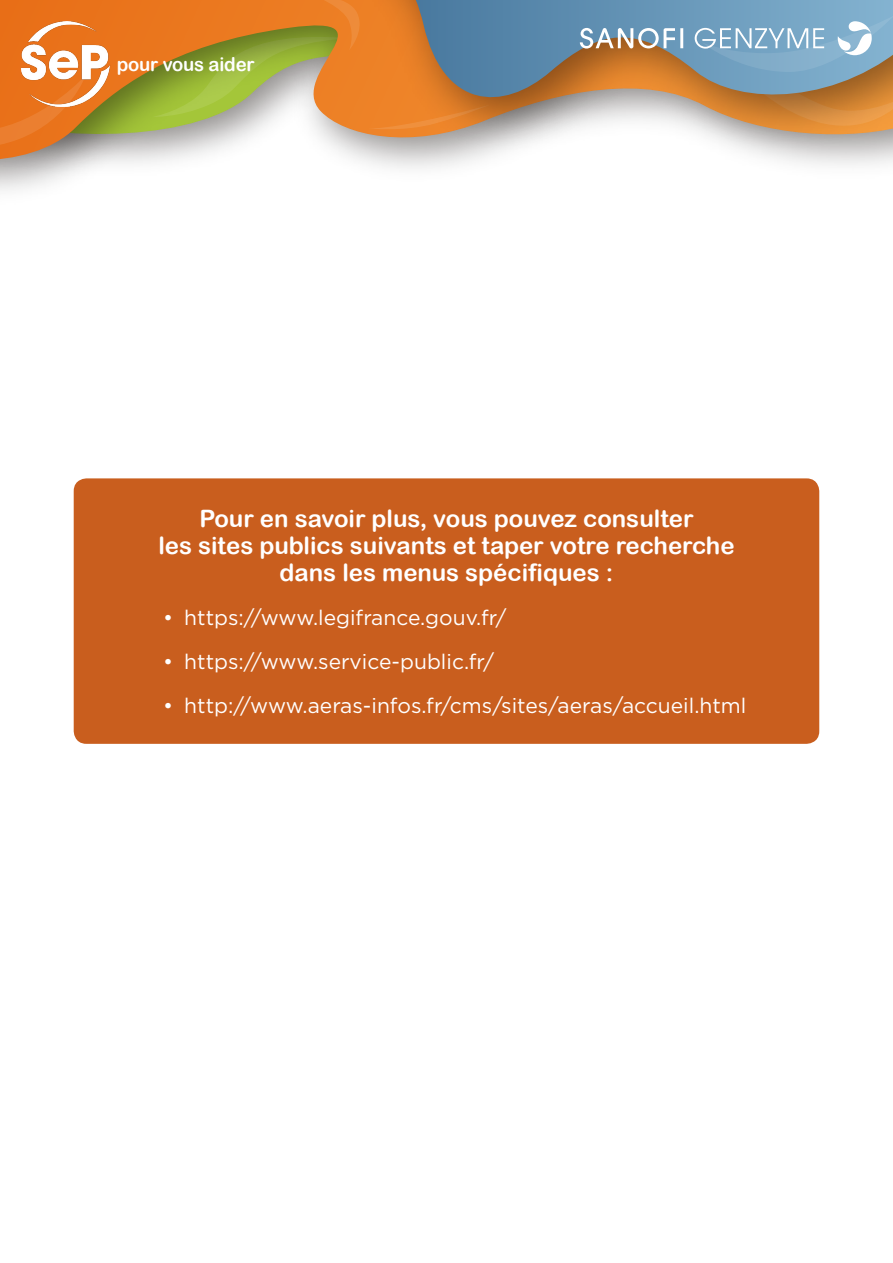
<style>
.page{position:relative;width:893px;height:1263px;background:#fff}
.page>*{position:absolute;margin:0;border:0;box-sizing:border-box;transform-origin:0 0}
.t1{font:24px/27px "Arial Rounded MT Bold";color:#fff;text-align:center}
.t2{font:21px "Gotham";color:#fff}
.t3{font:19.2px "Arial Rounded MT Bold";letter-spacing:-.01em;color:#fff}
</style>
<div class="page">
<svg style="left:0;top:0;width:288px;height:160px;background:#d0a56e"></svg>
<svg style="left:0;top:75px;width:86px;height:72px;background:#dd7729"></svg>
<svg style="left:153px;top:0;width:148px;height:117px;background:#b99d41"></svg>
<img style="left:301px;top:0;width:592px;height:166px">
<svg style="left:405px;top:0;width:488px;height:113px;background:#8b8882"></svg>
<svg style="left:580px;top:28px;width:103px;height:21px"></svg>
<svg style="left:695px;top:15px;width:198px;height:111px;background:#9e9e95"></svg>
<img style="left:21px;top:21px;width:90px;height:85px">
<div style="left:74px;top:478px;width:745px;height:266px;background:#c95e1e;border-radius:13px"></div>
<p class="t3" style="left:117px;top:53px;width:139px">pour vous aider</p>
<p class="t1" style="left:158px;top:504px;width:578px">Pour en savoir plus, vous pouvez consulter<br>les sites publics suivants et taper votre recherche dans les menus spécifiques :</p>
<p class="t2" style="left:163px;top:604px;width:345px">• https://www.legifrance.gouv.fr/</p>
<p class="t2" style="left:163px;top:648px;width:333px">• https://www.service-public.fr/</p>
<p class="t2" style="left:163px;top:692px;width:585px">• http://www.aeras-infos.fr/cms/sites/aeras/accueil.html</p>
</div>
